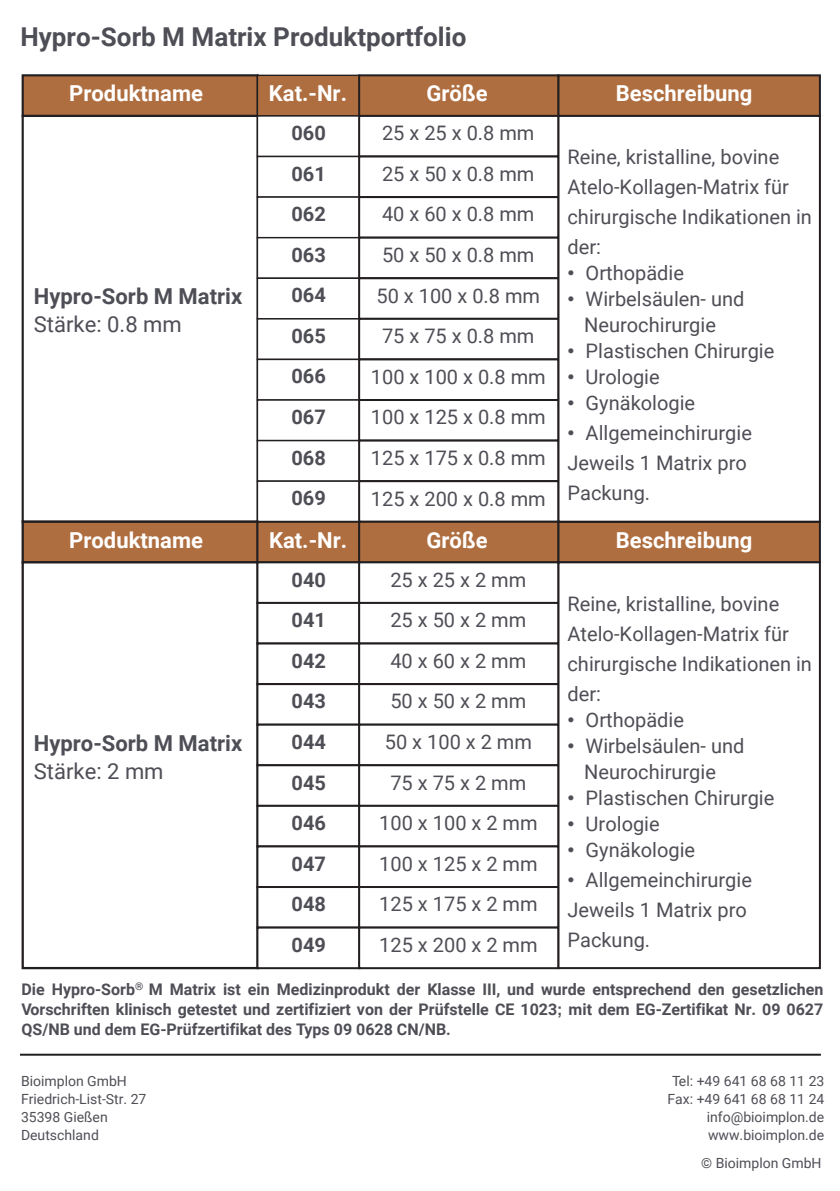
<style>
.page{position:relative;width:840px;height:1191px;background:#fff}
.page>*{position:absolute;margin:0;border:0;box-sizing:border-box;transform-origin:0 0}
.t1{font:700 26px "Roboto";color:#4e4e56}
.t2{font:700 22px "Roboto";color:#fff}
.t3{font:700 22px "Roboto";color:#4e4e56}
.t4{font:22px "Roboto";color:#4e4e56}
.t5{font:20px/40.6px "Roboto";color:#4e4e56;text-align:center}
.t6{font:700 20px/40.6px "Roboto";color:#4e4e56;text-align:justify}
.t7{font:700 16px/20px "Roboto";color:#4e4e56;text-align:justify}
.t8{font:14px/18px "Roboto";color:#4e4e56}
.s1{font-style:inherit}
.s2{font-family:"Arial"}
</style>
<div class="page">
<hr style="left:20px;top:1053px;width:800px;height:2px;background:#231f20">
<div style="left:23px;top:75px;width:234px;height:41px;background:#af6e40"></div>
<div style="left:22px;top:74px;width:237px;height:43px;border:2px solid #231f20"></div>
<div style="left:22px;top:115px;width:237px;height:407px;border:2px solid #231f20"></div>
<div style="left:257px;top:75px;width:102px;height:41px;background:#af6e40"></div>
<div style="left:257px;top:75px;width:103px;height:42px;border:1px solid #231f20"></div>
<div style="left:257px;top:115px;width:103px;height:42px;border:1px solid #231f20"></div>
<div style="left:257px;top:156px;width:103px;height:42px;border:1px solid #231f20"></div>
<div style="left:257px;top:196px;width:103px;height:42px;border:1px solid #231f20"></div>
<div style="left:257px;top:237px;width:103px;height:42px;border:1px solid #231f20"></div>
<div style="left:257px;top:277px;width:103px;height:42px;border:1px solid #231f20"></div>
<div style="left:257px;top:318px;width:103px;height:42px;border:1px solid #231f20"></div>
<div style="left:257px;top:359px;width:103px;height:42px;border:1px solid #231f20"></div>
<div style="left:257px;top:399px;width:103px;height:42px;border:1px solid #231f20"></div>
<div style="left:257px;top:440px;width:103px;height:42px;border:1px solid #231f20"></div>
<div style="left:257px;top:480px;width:103px;height:42px;border:1px solid #231f20"></div>
<div style="left:359px;top:75px;width:199px;height:41px;background:#af6e40"></div>
<div style="left:358px;top:74px;width:201px;height:43px;border:2px solid #231f20"></div>
<div style="left:358px;top:115px;width:201px;height:42px;border:2px solid #231f20"></div>
<div style="left:358px;top:155px;width:201px;height:43px;border:2px solid #231f20"></div>
<div style="left:358px;top:196px;width:201px;height:43px;border:2px solid #231f20"></div>
<div style="left:358px;top:237px;width:201px;height:42px;border:2px solid #231f20"></div>
<div style="left:358px;top:277px;width:201px;height:43px;border:2px solid #231f20"></div>
<div style="left:358px;top:318px;width:201px;height:42px;border:2px solid #231f20"></div>
<div style="left:358px;top:358px;width:201px;height:43px;border:2px solid #231f20"></div>
<div style="left:358px;top:399px;width:201px;height:42px;border:2px solid #231f20"></div>
<div style="left:358px;top:439px;width:201px;height:43px;border:2px solid #231f20"></div>
<div style="left:358px;top:480px;width:201px;height:43px;border:2px solid #231f20"></div>
<div style="left:23px;top:522px;width:234px;height:40px;background:#af6e40"></div>
<div style="left:22px;top:520px;width:237px;height:43px;border:2px solid #231f20"></div>
<div style="left:22px;top:561px;width:237px;height:408px;border:2px solid #231f20"></div>
<div style="left:257px;top:522px;width:102px;height:40px;background:#af6e40"></div>
<div style="left:257px;top:521px;width:103px;height:42px;border:2px solid #231f20"></div>
<div style="left:257px;top:561px;width:103px;height:43px;border:2px solid #231f20"></div>
<div style="left:257px;top:602px;width:103px;height:42px;border:2px solid #231f20"></div>
<div style="left:257px;top:642px;width:103px;height:43px;border:2px solid #231f20"></div>
<div style="left:257px;top:683px;width:103px;height:42px;border:2px solid #231f20"></div>
<div style="left:257px;top:723px;width:103px;height:43px;border:2px solid #231f20"></div>
<div style="left:257px;top:764px;width:103px;height:43px;border:2px solid #231f20"></div>
<div style="left:257px;top:805px;width:103px;height:42px;border:2px solid #231f20"></div>
<div style="left:257px;top:845px;width:103px;height:43px;border:2px solid #231f20"></div>
<div style="left:257px;top:886px;width:103px;height:42px;border:2px solid #231f20"></div>
<div style="left:257px;top:926px;width:103px;height:43px;border:2px solid #231f20"></div>
<div style="left:359px;top:522px;width:199px;height:40px;background:#af6e40"></div>
<div style="left:358px;top:521px;width:201px;height:42px;border:2px solid #231f20"></div>
<div style="left:358px;top:561px;width:201px;height:43px;border:2px solid #231f20"></div>
<div style="left:358px;top:602px;width:201px;height:42px;border:2px solid #231f20"></div>
<div style="left:358px;top:642px;width:201px;height:43px;border:2px solid #231f20"></div>
<div style="left:358px;top:683px;width:201px;height:42px;border:2px solid #231f20"></div>
<div style="left:358px;top:723px;width:201px;height:43px;border:2px solid #231f20"></div>
<div style="left:358px;top:764px;width:201px;height:43px;border:2px solid #231f20"></div>
<div style="left:358px;top:805px;width:201px;height:42px;border:2px solid #231f20"></div>
<div style="left:358px;top:845px;width:201px;height:43px;border:2px solid #231f20"></div>
<div style="left:358px;top:886px;width:201px;height:42px;border:2px solid #231f20"></div>
<div style="left:358px;top:926px;width:201px;height:43px;border:2px solid #231f20"></div>
<div style="left:558px;top:522px;width:261px;height:40px;background:#af6e40"></div>
<div style="left:557px;top:521px;width:263px;height:42px;border:2px solid #231f20"></div>
<div style="left:557px;top:561px;width:263px;height:408px;border:2px solid #231f20"></div>
<div style="left:558px;top:75px;width:261px;height:41px;background:#af6e40"></div>
<div style="left:557px;top:74px;width:263px;height:43px;border:2px solid #231f20"></div>
<div style="left:557px;top:115px;width:263px;height:407px;border:2px solid #231f20"></div>
<h1 class="t1" style="left:20px;top:18px;width:447px">Hypro-Sorb M Matrix Produktportfolio</h1>
<p class="t2" style="left:69px;top:78px;width:135px">Produktname</p>
<p class="t3" style="left:34px;top:281px;width:210px">Hypro-Sorb M Matrix</p>
<p class="t4" style="left:34px;top:309px;width:149px">Stärke: 0.8 mm</p>
<p class="t2" style="left:69px;top:525px;width:135px">Produktname</p>
<p class="t3" style="left:34px;top:727px;width:210px">Hypro-Sorb M Matrix</p>
<p class="t4" style="left:34px;top:755px;width:131px">Stärke: 2 mm</p>
<p class="t2" style="left:269px;top:78px;width:80px">Kat.-Nr.</p>
<p class="t6" style="left:291px;top:112px;width:36px">060<br>061<br>062<br>063<br>064<br>065<br>066<br>067<br>068<br>069</p>
<p class="t2" style="left:269px;top:524px;width:80px">Kat.-Nr.</p>
<p class="t6" style="left:291px;top:558px;width:36px">040<br>041<br>042<br>043<br>044<br>045<br>046<br>047<br>048<br>049</p>
<p class="t2" style="left:426px;top:78px;width:63px">Größe</p>
<p class="t5" style="left:370px;top:112px;width:176px">25 x 25 x 0.8 mm<br>25 x 50 x 0.8 mm<br>40 x 60 x 0.8 mm<br>50 x 50 x 0.8 mm<br>50 x 100 x 0.8 mm<br>75 x 75 x 0.8 mm<br>100 x 100 x 0.8 mm<br>100 x 125 x 0.8 mm<br>125 x 175 x 0.8 mm<br>125 x 200 x 0.8 mm</p>
<p class="t2" style="left:426px;top:524px;width:63px">Größe</p>
<p class="t5" style="left:379px;top:558px;width:160px">25 x 25 x 2 mm<br>25 x 50 x 2 mm<br>40 x 60 x 2 mm<br>50 x 50 x 2 mm<br>50 x 100 x 2 mm<br>75 x 75 x 2 mm<br>100 x 100 x 2 mm<br>100 x 125 x 2 mm<br>125 x 175 x 2 mm<br>125 x 200 x 2 mm</p>
<p class="t2" style="left:615px;top:78px;width:138px">Beschreibung</p>
<p class="t5" style="left:567px;top:141px;width:246px;line-height:30px;text-align:left">Reine, kristalline, bovine<br>Atelo<span class="s1">-K</span>ollagen-Matrix für chirurgische Indikationen in der:</p>
<p class="t5" style="left:567px;top:252px;width:118px"><span class="s2">•</span> Orthopädie</p>
<p class="t5" style="left:567px;top:285px;width:178px;line-height:26px"><span class="s2">•</span> Wirbelsäulen- und<br>Neurochirurgie</p>
<p class="t5" style="left:567px;top:330px;width:208px"><span class="s2">•</span> Plastischen Chirurgie</p>
<p class="t5" style="left:567px;top:356px;width:94px"><span class="s2">•</span> Urologie</p>
<p class="t5" style="left:567px;top:382px;width:129px"><span class="s2">•</span> Gynäkologie</p>
<p class="t5" style="left:567px;top:417px;width:186px;line-height:30px;text-align:left"><span class="s2">•</span> Allgemeinchirurgie<br>Jeweils 1 Matrix pro<br>Packung.</p>
<p class="t2" style="left:615px;top:524px;width:138px">Beschreibung</p>
<p class="t5" style="left:567px;top:588px;width:246px;line-height:30px;text-align:left">Reine, kristalline, bovine<br>Atelo<span class="s1">-K</span>ollagen-Matrix für chirurgische Indikationen in der:</p>
<p class="t5" style="left:567px;top:698px;width:118px"><span class="s2">•</span> Orthopädie</p>
<p class="t5" style="left:567px;top:732px;width:178px;line-height:26px"><span class="s2">•</span> Wirbelsäulen- und<br>Neurochirurgie</p>
<p class="t5" style="left:567px;top:776px;width:208px"><span class="s2">•</span> Plastischen Chirurgie</p>
<p class="t5" style="left:567px;top:802px;width:94px"><span class="s2">•</span> Urologie</p>
<p class="t5" style="left:567px;top:828px;width:129px"><span class="s2">•</span> Gynäkologie</p>
<p class="t5" style="left:567px;top:864px;width:186px;line-height:30px;text-align:left"><span class="s2">•</span> Allgemeinchirurgie<br>Jeweils 1 Matrix pro<br>Packung.</p>
<p class="t7" style="left:22px;top:979px;width:802px">Die Hypro-Sorb<sup>®</sup> M Matrix ist ein Medizinprodukt der Klasse III, und wurde entsprechend den gesetzlichen Vorschriften klinisch getestet und zertifiziert von der Prüfstelle CE 1023<span class="s2">;</span> mit dem EG-Zertifikat Nr. 09 0627<br>QS/NB und dem EG-Prüfzertifikat des Typs 09 0628 CN/NB.</p>
<p class="t8" style="left:21px;top:1071px;width:127px">Bioimplon GmbH<br>Friedrich-List-Str. 27<br>35398 Gießen<br>Deutschland</p>
<p class="t8" style="left:667px;top:1071px;width:158px;text-align:right">Tel: +49 641 68 68 11 23<br>Fax: +49 641 68 68 11 24 info@bioimplon.de www.bioimplon.de</p>
<p class="t8" style="left:700px;top:1153px;width:122px">© Bioimplon GmbH</p>
</div>
